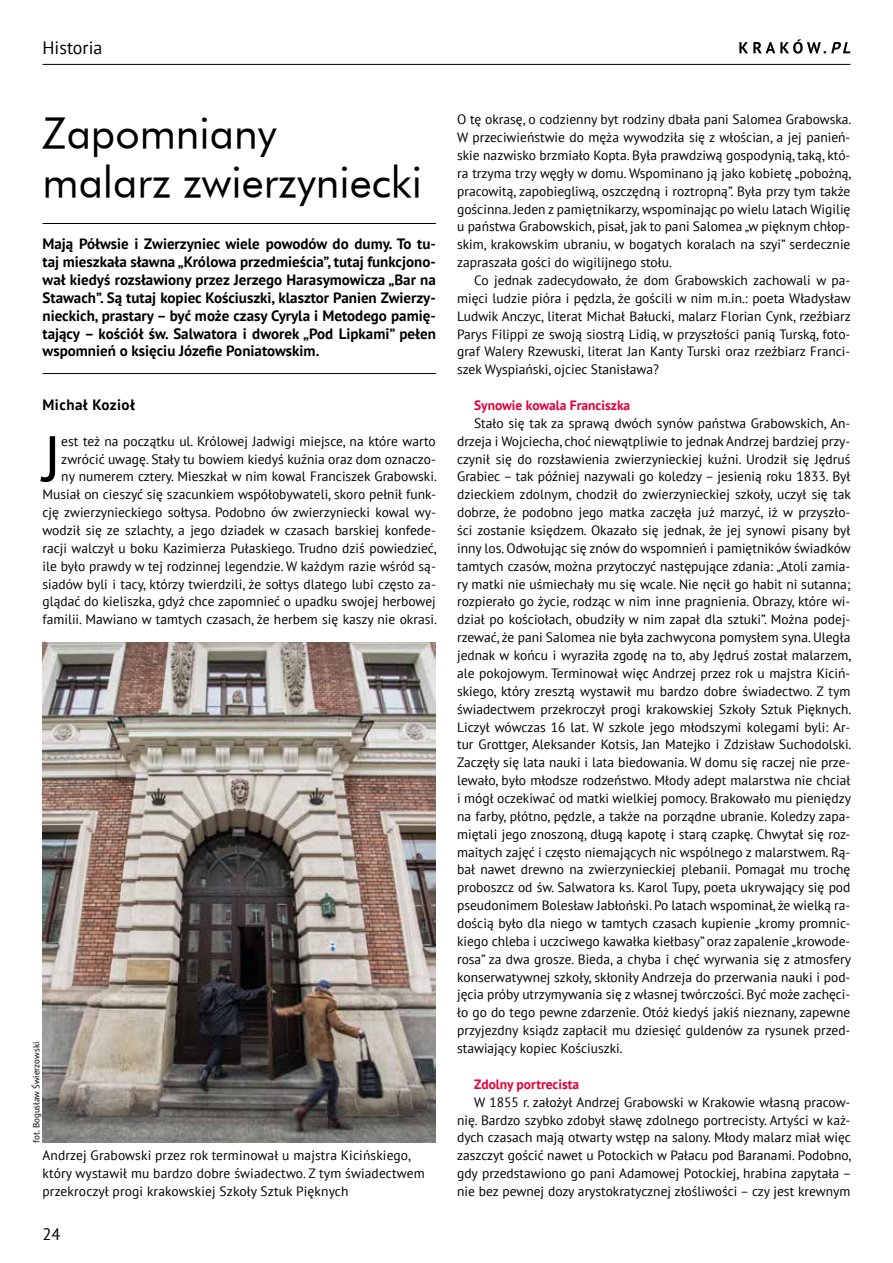
<style>
.page{position:relative;width:893px;height:1263px;background:#fff}
.page>*{position:absolute;margin:0;border:0;box-sizing:border-box;transform-origin:0 0}
.t1{font:64.5px "PT Sans";color:#000}
.t2{font:41.55px/49.9px "Futura PL";color:#000}
.t3{font:18px "PT Sans";color:#000}
.t4{font:16.5px "PT Sans";color:#000}
.t5{font:700 15px/17.9px "PT Sans";color:#000;text-align:justify}
.t6{font:700 15px "PT Sans";letter-spacing:.03em;color:#000}
.t7{font:13.5px/17.9px "PT Sans";color:#000;text-align:justify}
.t8{font:700 13.5px "PT Sans";color:#e4003a}
.t9{font:9px "PT Sans";color:#000}
</style>
<div class="page">
<hr style="left:43px;top:64px;width:807px;height:1px;background:#000">
<svg style="left:739px;top:39px;width:111px;height:15px"></svg>
<hr style="left:43px;top:223px;width:393px;height:1px;background:#000">
<hr style="left:43px;top:373px;width:393px;height:1px;background:#000">
<img style="left:43px;top:642px;width:393px;height:500px">
<h3 class="t3" style="left:43px;top:36px;width:61px">Historia</h3>
<h2 class="t2" style="left:43px;top:107px;width:381px">Zapomniany<br>malarz zwierzyniecki</h2>
<p class="t5" style="left:43px;top:235px;width:395px">Mają Półwsie i Zwierzyniec wiele powodów do dumy. To tu&shy;taj mieszkała sławna „Królowa przedmieścia”, tutaj funkcjono&shy;wał kiedyś rozsławiony przez Jerzego Harasymowicza „Bar na Stawach”. Są tutaj kopiec Kościuszki, klasztor Panien Zwierzy&shy;nieckich, prastary – być może czasy Cyryla i Metodego pamię&shy;tający – kościół św. Salwatora i dworek „Pod Lipkami” pełen wspomnień o księciu Józefie Poniatowskim.</p>
<p class="t6" style="left:43px;top:395px;width:94px">Michał Kozioł</p>
<h1 class="t1" style="left:43px;top:417px;width:20px">J</h1>
<p class="t7" style="left:43px;top:432px;width:396px;text-align:right">est też na początku ul. Królowej Jadwigi miejsce, na które warto zwrócić uwagę. Stały tu bowiem kiedyś kuźnia oraz dom oznaczo-<br>ny numerem cztery. Mieszkał w nim kowal Franciszek Grabowski.<br>Musiał on cieszyć się szacunkiem współobywateli, skoro pełnił funk&shy;cję zwierzynieckiego sołtysa. Podobno ów zwierzyniecki kowal wy&shy;wodził się ze szlachty, a jego dziadek w czasach barskiej konfede&shy;racji walczył u boku Kazimierza Pułaskiego. Trudno dziś powiedzieć, ile było prawdy w tej rodzinnej legendzie. W każdym razie wśród są&shy;siadów byli i tacy, którzy twierdzili, że sołtys dlatego lubi często za&shy;glądać do kieliszka, gdyż chce zapomnieć o upadku swojej herbowej familii. Mawiano w tamtych czasach, że herbem się kaszy nie okrasi.</p>
<p class="t9" style="left:30px;top:1143px;width:103px;rotate:-90deg">fot. Bogusław Świerzowski</p>
<p class="t7" style="left:43px;top:1146px;width:384px;text-align:left">Andrzej Grabowski przez rok terminował u majstra Kicińskiego, który wystawił mu bardzo dobre świadectwo. Z tym świadectwem przekroczył progi krakowskiej Szkoły Sztuk Pięknych</p>
<p class="t4" style="left:43px;top:1223px;width:19px">24</p>
<p class="t7" style="left:457px;top:110px;width:396px">O tę okrasę, o codzienny byt rodziny dbała pani Salomea Grabowska.<br>W przeciwieństwie do męża wywodziła się z włościan, a jej panień&shy;skie nazwisko brzmiało Kopta. Była prawdziwą gospodynią, taką, któ&shy;ra trzyma trzy węgły w domu. Wspominano ją jako kobietę „pobożną, pracowitą, zapobiegliwą, oszczędną i roztropną”. Była przy tym także gościnna. Jeden z pamiętnikarzy, wspominając po wielu latach Wigilię u państwa Grabowskich, pisał, jak to pani Salomea „w pięknym chłop&shy;skim, krakowskim ubraniu, w bogatych koralach na szyi” serdecznie zapraszała gości do wigilijnego stołu.</p>
<p class="t7" style="left:457px;top:271px;width:395px;text-indent:17px">Co jednak zadecydowało, że dom Grabowskich zachowali w pa&shy;mięci ludzie pióra i pędzla, że gościli w nim m.in.: poeta Władysław Ludwik Anczyc, literat Michał Bałucki, malarz Florian Cynk, rzeźbiarz Parys Filippi ze swoją siostrą Lidią, w przyszłości panią Turską, foto&shy;graf Walery Rzewuski, literat Jan Kanty Turski oraz rzeźbiarz Franci&shy;szek Wyspiański, ojciec Stanisława?</p>
<p class="t8" style="left:474px;top:396px;width:158px">Synowie kowala Franciszka</p>
<p class="t7" style="left:457px;top:414px;width:396px;text-align:left;text-indent:17px">Stało się tak za sprawą dwóch synów państwa Grabowskich, An&shy;drzeja i Wojciecha, choć niewątpliwie to jednak Andrzej bardziej przy&shy;czynił się do rozsławienia zwierzynieckiej kuźni. Urodził się Jędruś Grabiec – tak później nazywali go koledzy – jesienią roku 1833. Był dzieckiem zdolnym, chodził do zwierzynieckiej szkoły, uczył się tak dobrze, że podobno jego matka zaczęła już marzyć, iż w przyszło&shy;ści zostanie księdzem. Okazało się jednak, że jej synowi pisany był inny los. Odwołując się znów do wspomnień i pamiętników świadków tamtych czasów, można przytoczyć następujące zdania: „Atoli zamia&shy;ry matki nie uśmiechały mu się wcale. Nie nęcił go habit ni sutanna; rozpierało go życie, rodząc w nim inne pragnienia. Obrazy, które wi&shy;dział po kościołach, obudziły w nim zapał dla sztuki”. Można podej&shy;rzewać, że pani Salomea nie była zachwycona pomysłem syna. Uległa jednak w końcu i wyraziła zgodę na to, aby Jędruś został malarzem, ale pokojowym. Terminował więc Andrzej przez rok u majstra Kiciń&shy;skiego, który zresztą wystawił mu bardzo dobre świadectwo. Z tym świadectwem przekroczył progi krakowskiej Szkoły Sztuk Pięknych.<br>Liczył wówczas 16 lat. W szkole jego młodszymi kolegami byli: Ar&shy;tur Grottger, Aleksander Kotsis, Jan Matejko i Zdzisław Suchodolski.<br>Zaczęły się lata nauki i lata biedowania. W domu się raczej nie prze&shy;lewało, było młodsze rodzeństwo. Młody adept malarstwa nie chciał i mógł oczekiwać od matki wielkiej pomocy. Brakowało mu pieniędzy na farby, płótno, pędzle, a także na porządne ubranie. Koledzy zapa&shy;miętali jego znoszoną, długą kapotę i starą czapkę. Chwytał się roz&shy;maitych zajęć i często niemających nic wspólnego z malarstwem. Rą&shy;bał nawet drewno na zwierzynieckiej plebanii. Pomagał mu trochę proboszcz od św. Salwatora ks. Karol Tupy, poeta ukrywający się pod pseudonimem Bolesław Jabłoński. Po latach wspominał, że wielką ra&shy;dością było dla niego w tamtych czasach kupienie „kromy promnic&shy;kiego chleba i uczciwego kawałka kiełbasy” oraz zapalenie „krowode&shy;rosa” za dwa grosze. Bieda, a chyba i chęć wyrwania się z atmosfery konserwatywnej szkoły, skłoniły Andrzeja do przerwania nauki i pod&shy;jęcia próby utrzymywania się z własnej twórczości. Być może zachęci&shy;ło go do tego pewne zdarzenie. Otóż kiedyś jakiś nieznany, zapewne przyjezdny ksiądz zapłacił mu dziesięć guldenów za rysunek przed&shy;stawiający kopiec Kościuszki.</p>
<p class="t8" style="left:474px;top:1075px;width:107px">Zdolny portrecista</p>
<p class="t7" style="left:457px;top:1093px;width:396px;text-indent:17px">W 1855 r. założył Andrzej Grabowski w Krakowie własną pracow&shy;nię. Bardzo szybko zdobył sławę zdolnego portrecisty. Artyści w każ&shy;dych czasach mają otwarty wstęp na salony. Młody malarz miał więc zaszczyt gościć nawet u Potockich w Pałacu pod Baranami. Podobno, gdy przedstawiono go pani Adamowej Potockiej, hrabina zapytała – nie bez pewnej dozy arystokratycznej złośliwości – czy jest krewnym</p>
</div>
